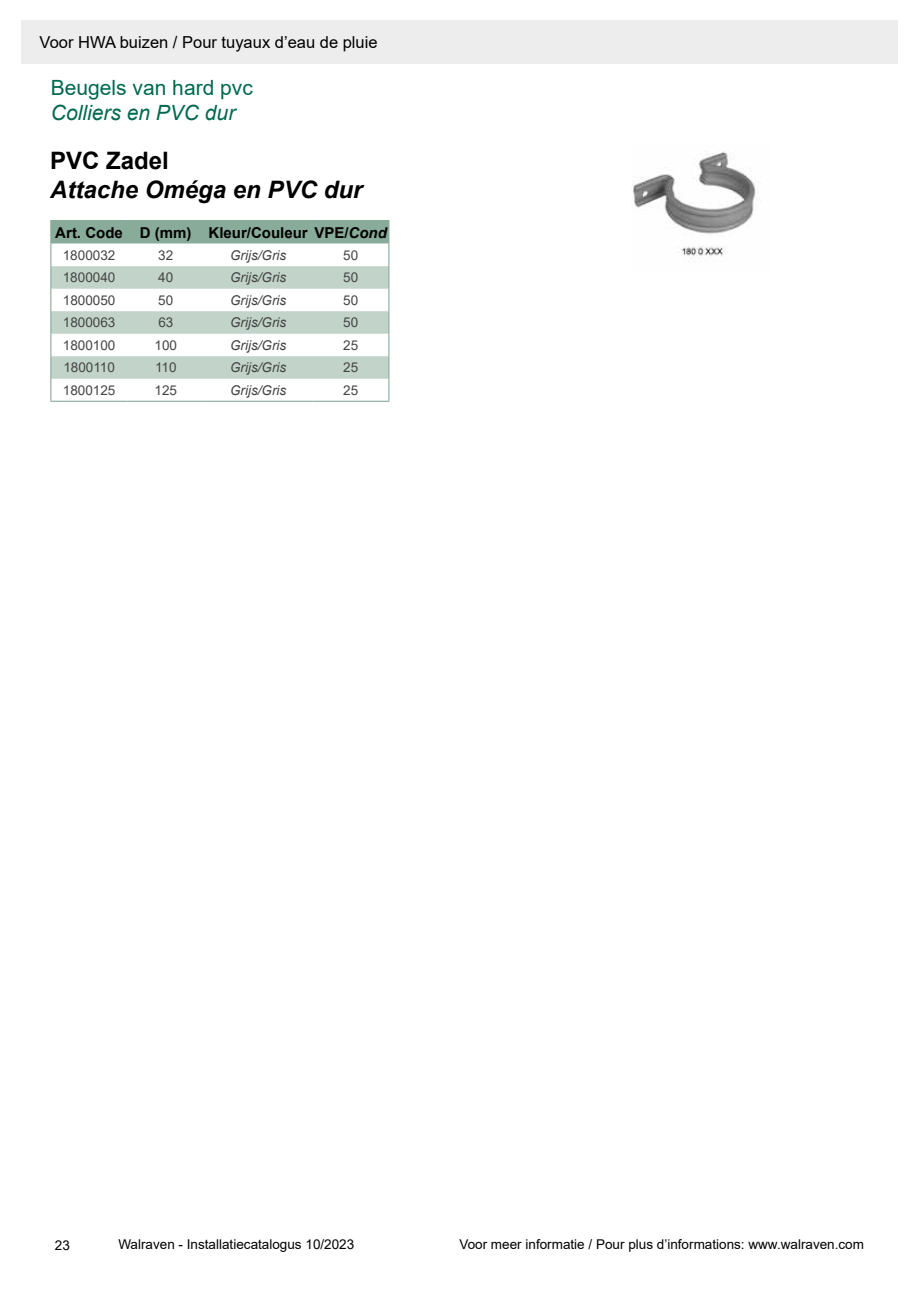
<style>
.page{position:relative;width:919px;height:1289px;background:#fff}
.page>*{position:absolute;margin:0;border:0;box-sizing:border-box;transform-origin:0 0}
.t1{font:italic 700 24px "Arial";color:#000}
.t2{font:700 24px "Arial";color:#000}
.t3{font:21px "Arial";color:#006950}
.t4{font:italic 21px "Arial";color:#006950}
.t5{font:16.5px "Arial";color:#000}
.t6{font:700 15px "Arial";color:#000}
.t7{font:13.5px "Arial";color:#000}
.t8{font:13.5px "Arial";color:#444}
.t9{font:italic 13.5px "Arial";color:#444}
.s1{font-style:italic}
</style>
<div class="page">
<div style="left:21px;top:20px;width:876px;height:44px;background:#ededed"></div>
<img style="left:631px;top:151px;width:128px;height:106px">
<svg style="left:50px;top:220px;width:339px;height:181px"></svg>
<hr style="left:50px;top:401px;width:77px;height:1px;background:#88ab9a">
<hr style="left:127px;top:401px;width:77px;height:1px;background:#88ab9a">
<hr style="left:204px;top:401px;width:108px;height:1px;background:#88ab9a">
<hr style="left:312px;top:401px;width:77px;height:1px;background:#88ab9a">
<p class="t5" style="left:40px;top:31px;width:339px">Voor HWA buizen / Pour tuyaux d’eau de pluie</p>
<h2 class="t3" style="left:51px;top:73px;width:203px">Beugels van hard pvc</h2>
<h2 class="t4" style="left:51px;top:99px;width:186px">Colliers en PVC dur</h2>
<h1 class="t2" style="left:50px;top:144px;width:120px">PVC Zadel</h1>
<h1 class="t1" style="left:50px;top:173px;width:314px">Attache Oméga en PVC dur</h1>
<p class="t6" style="left:55px;top:222px;width:333px">Art. Code D (mm) Kleur/Couleur VPE/<span class="s1">Cond</span></p>
<p class="t8" style="left:63px;top:246px;width:54px">1800032</p>
<p class="t8" style="left:158px;top:246px;width:17px">32</p>
<p class="t9" style="left:230px;top:246px;width:58px">Grijs/Gris</p>
<p class="t8" style="left:343px;top:246px;width:17px">50</p>
<p class="t8" style="left:63px;top:268px;width:54px">1800040</p>
<p class="t8" style="left:158px;top:268px;width:17px">40</p>
<p class="t9" style="left:230px;top:269px;width:58px">Grijs/Gris</p>
<p class="t8" style="left:343px;top:268px;width:17px">50</p>
<p class="t8" style="left:63px;top:291px;width:54px">1800050</p>
<p class="t8" style="left:158px;top:291px;width:17px">50</p>
<p class="t9" style="left:230px;top:291px;width:58px">Grijs/Gris</p>
<p class="t8" style="left:343px;top:291px;width:17px">50</p>
<p class="t8" style="left:63px;top:313px;width:54px">1800063</p>
<p class="t8" style="left:158px;top:313px;width:17px">63</p>
<p class="t9" style="left:230px;top:314px;width:58px">Grijs/Gris</p>
<p class="t8" style="left:343px;top:313px;width:17px">50</p>
<p class="t8" style="left:63px;top:336px;width:54px">1800100</p>
<p class="t8" style="left:154px;top:336px;width:24px">100</p>
<p class="t9" style="left:230px;top:336px;width:58px">Grijs/Gris</p>
<p class="t8" style="left:343px;top:336px;width:17px">25</p>
<p class="t8" style="left:63px;top:358px;width:53px">1800110</p>
<p class="t8" style="left:155px;top:358px;width:23px">110</p>
<p class="t9" style="left:230px;top:359px;width:58px">Grijs/Gris</p>
<p class="t8" style="left:343px;top:358px;width:17px">25</p>
<p class="t8" style="left:63px;top:381px;width:54px">1800125</p>
<p class="t8" style="left:154px;top:381px;width:24px">125</p>
<p class="t9" style="left:230px;top:381px;width:58px">Grijs/Gris</p>
<p class="t8" style="left:343px;top:381px;width:17px">25</p>
<p class="t7" style="left:55px;top:1235px;width:17px">23</p>
<p class="t7" style="left:118px;top:1234px;width:237px">Walraven - Installatiecatalogus 10/2023</p>
<p class="t7" style="left:459px;top:1234px;width:406px">Voor meer informatie / Pour plus d’informations: www.walraven.com</p>
</div>
